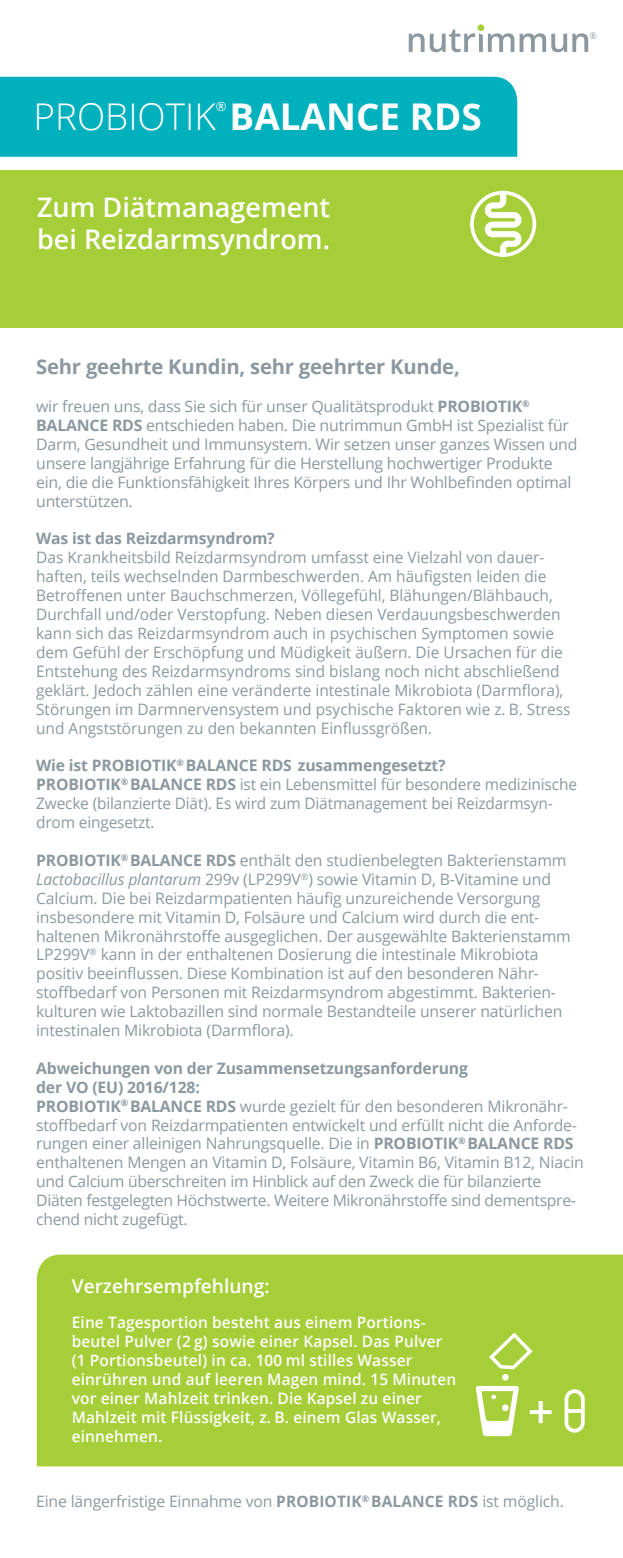
<style>
.page{position:relative;width:623px;height:1558px;background:#fff}
.page>*{position:absolute;margin:0;border:0;box-sizing:border-box;transform-origin:0 0}
.t1{font:600 45.68px "Open Sans";color:#fff}
.t2{font:700 36.9px "Open Sans";color:#fff}
.t3{font:600 27px/32.4px "Open Sans";color:#fff}
.t4{font:700 20.25px "Open Sans";letter-spacing:-.01em;color:#8b98a0}
.t5{font:600 19.12px "Open Sans";color:#fff}
.t6{font:15.75px/18.9px "Open Sans";letter-spacing:-.01em;color:#8b98a0}
.t7{font:600 15.75px/18.9px "Open Sans";letter-spacing:.01em;color:#fff}
.t8{font:700 15.75px "Open Sans";letter-spacing:-.01em;color:#8b98a0}
.t9{font:12.83px "Open Sans";color:#fff}
.s1{font-weight:300}
.s2{font-weight:700}
.s3{font-style:italic}
</style>
<div class="page">
<div style="left:37px;top:1254px;width:586px;height:212px;background:#a6ce39"></div>
<div style="left:0;top:170px;width:623px;height:157px;background:#a6ce39"></div>
<div style="left:0;top:77px;width:517px;height:80px;background:#00b0bc"></div>
<svg style="left:470px;top:191px;width:66px;height:66px"></svg>
<svg style="left:476px;top:1332px;width:57px;height:104px"></svg>
<svg style="left:563px;top:1387px;width:22px;height:47px"></svg>
<svg style="left:409px;top:30px;width:187px;height:22px"></svg>
<div style="left:478px;top:24px;width:6px;height:7px;background:#a6ce39;border-radius:50%"></div>
<p class="t9" style="left:216px;top:98px;width:12px">®</p>
<h2 class="t2" style="left:34px;top:90px;width:450px"><span class="s1">PROBIOTIK</span> BALANCE RDS</h2>
<h3 class="t3" style="left:37px;top:190px;width:295px">Zum Diätmanagement bei Reizdarmsyndrom.</h3>
<p class="t4" style="left:36px;top:353px;width:425px">Sehr geehrte Kundin, sehr geehrter Kunde,</p>
<p class="t6" style="left:36px;top:396px;width:543px">wir freuen uns, dass Sie sich für unser Qualitätsprodukt <span class="s2">PROBIOTIK</span><sup>® </sup><span class="s2">BALANCE RDS</span> entschieden haben. Die nutrimmun GmbH ist Spezialist für Darm, Gesundheit und Immunsystem. Wir setzen unser ganzes Wissen und unsere langjährige Erfahrung für die Herstellung hochwertiger Produkte ein, die die Funktionsfähigkeit Ihres Körpers und Ihr Wohlbefinden optimal unterstützen.</p>
<p class="t8" style="left:36px;top:527px;width:240px">Was ist das Reizdarmsyndrom?</p>
<p class="t6" style="left:36px;top:548px;width:536px">Das Krankheitsbild Reizdarmsyndrom umfasst eine Vielzahl von dauer&shy;haften, teils wechselnden Darmbeschwerden. Am häufigsten leiden die Betroffenen unter Bauchschmerzen, Völlegefühl, Blähungen/Blähbauch, Durchfall und/oder Verstopfung. Neben diesen Verdauungsbeschwerden kann sich das Reizdarmsyndrom auch in psychischen Symptomen sowie dem Gefühl der Erschöpfung und Müdigkeit äußern. Die Ursachen für die Entstehung des Reizdarmsyndroms sind bislang noch nicht abschließend geklärt. Jedoch zählen eine veränderte intestinale Mikrobiota (Darmflora), Störungen im Darmnervensystem und psychische Faktoren wie z. B. Stress und Angststörungen zu den bekannten Einflussgrößen.</p>
<p class="t6" style="left:36px;top:755px;width:542px"><span class="s2">Wie ist PROBIOTIK</span><sup>®</sup> <span class="s2">BALANCE RDS zusammengesetzt?<br>PROBIOTIK</span><sup>®</sup> <span class="s2">BALANCE RDS</span> ist ein Lebensmittel für besondere medizinische Zwecke (bilanzierte Diät). Es wird zum Diätmanagement bei Reizdarmsyn&shy;drom eingesetzt.</p>
<p class="t6" style="left:36px;top:850px;width:536px"><span class="s2">PROBIOTIK</span><sup>®</sup> <span class="s2">BALANCE RDS</span> enthält den studienbelegten Bakterienstamm <span class="s3">Lactobacillus plantarum</span> 299v (LP299V<sup>®</sup>) sowie Vitamin D, B-Vitamine und Calcium. Die bei Reizdarmpatienten häufig unzureichende Versorgung insbesondere mit Vitamin D, Folsäure und Calcium wird durch die ent&shy;haltenen Mikronährstoffe ausgeglichen. Der ausgewählte Bakterienstamm LP299V<sup>®</sup> kann in der enthaltenen Dosierung die intestinale Mikrobiota positiv beeinflussen. Diese Kombination ist auf den besonderen Nähr&shy;stoffbedarf von Personen mit Reizdarmsyndrom abgestimmt. Bakterien&shy;kulturen wie Laktobazillen sind normale Bestandteile unserer natürlichen intestinalen Mikrobiota (Darmflora).</p>
<p class="t6" style="left:36px;top:1058px;width:549px"><span class="s2">Abweichungen von der Zusammensetzungsanforderung<br>der VO (EU) 2016/128:<br>PROBIOTIK</span><sup>®</sup> <span class="s2">BALANCE RDS</span> wurde gezielt für den besonderen Mikronähr&shy;stoffbedarf von Reizdarmpatienten entwickelt und erfüllt nicht die Anforde&shy;rungen einer alleinigen Nahrungsquelle. Die in <span class="s2">PROBIOTIK</span><sup>®</sup> <span class="s2">BALANCE RDS </span>enthaltenen Mengen an Vitamin D, Folsäure, Vitamin B6, Vitamin B12, Niacin und Calcium überschreiten im Hinblick auf den Zweck die für bilanzierte Diäten festgelegten Höchstwerte. Weitere Mikronährstoffe sind dementspre&shy;chend nicht zugefügt.</p>
<p class="t5" style="left:72px;top:1273px;width:199px">Verzehrsempfehlung:</p>
<p class="t7" style="left:72px;top:1312px;width:386px">Eine Tagesportion besteht aus einem Portions&shy;beutel Pulver (2 g) sowie einer Kapsel. Das Pulver (1 Portionsbeutel) in ca. 100 ml stilles Wasser einrühren und auf leeren Magen mind. 15 Minuten vor einer Mahlzeit trinken. Die Kapsel zu einer Mahlzeit mit Flüssigkeit, z. B. einem Glas Wasser, einnehmen.</p>
<h1 class="t1" style="left:528px;top:1380px;width:28px">+</h1>
<p class="t6" style="left:36px;top:1491px;width:529px">Eine längerfristige Einnahme von <span class="s2">PROBIOTIK</span><sup>®</sup> <span class="s2">BALANCE RDS</span> ist möglich.</p>
</div>
